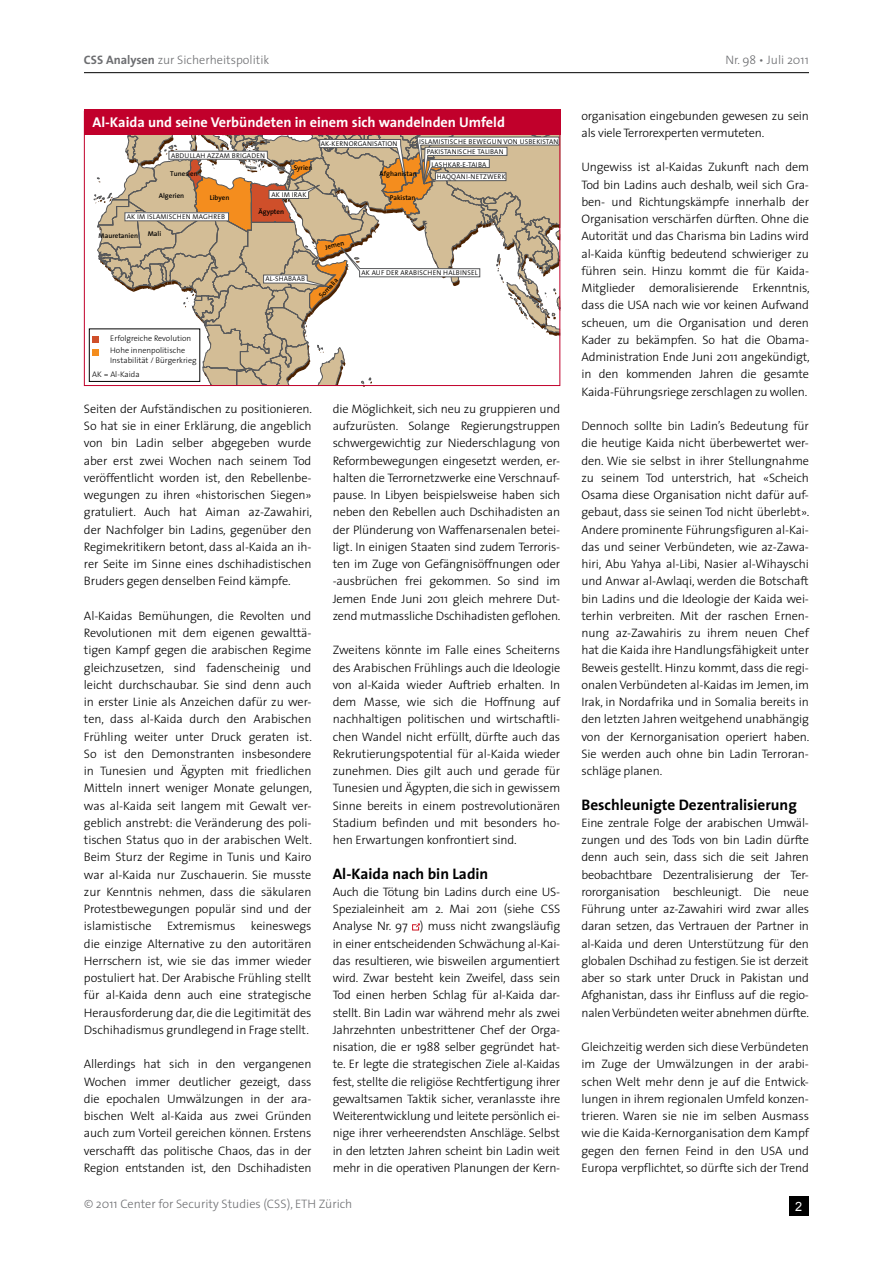
<style>
.page{position:relative;width:893px;height:1263px;background:#fff}
.page>*{position:absolute;margin:0;border:0;box-sizing:border-box;transform-origin:0 0}
._5_Untertitel{font:700 15.3px "The Sans";color:#000}
.BOX_1_Titel_weiss{font:700 14.25px "The Sans";color:#fff}
.t1{font:12.75px "Arial";color:#fff}
._4_Text{font:300 12.3px/17.2px "The Sans";letter-spacing:-.015em;color:#000;text-align:justify}
.t2{font:300 12.3px "The Sans";color:#6d6e71}
.t3{font:300 8.1px/9.8px "The Sans";color:#000}
.t4{font:6.9px "The Sans Semi Light Caps";letter-spacing:.025em;color:#000}
.t5{font:600 6.9px "The Sans";color:#000}
.s1{font-weight:700}
</style>
<div class="page">
<hr style="left:84px;top:72px;width:725px;height:1px;background:#000">
<svg style="left:412px;top:923px;width:8px;height:8px"></svg>
<div style="left:789px;top:1196px;width:20px;height:20px;background:#000"></div>
<div style="left:89px;top:329px;width:111px;height:53px;border:1px solid #000"></div>
<svg style="left:94px;top:133px;width:467px;height:254px"></svg>
<div style="left:92px;top:337px;width:7px;height:6px;background:#cf4f2a"></div>
<div style="left:92px;top:349px;width:7px;height:6px;background:#f48d1e"></div>
<div style="left:84px;top:110px;width:476px;height:25px;background:#c1002b"></div>
<p class="t2" style="left:84px;top:50px;width:187px"><span class="s1">CSS Analysen</span> zur Sicherheitspolitik</p>
<p class="t2" style="left:725px;top:50px;width:85px">Nr. 98 • Juli 2011</p>
<p class="BOX_1_Titel_weiss" style="left:92px;top:111px;width:414px">Al-Kaida und seine Verbündeten in einem sich wandelnden Umfeld</p>
<p class="t4" style="left:171px;top:150px;width:95px">ABDULLAH AZZAM BRIGADEN</p>
<p class="t5" style="left:170px;top:168px;width:29px">Tunesien</p>
<p class="t5" style="left:294px;top:161px;width:20px">Syrien</p>
<p class="t5" style="left:159px;top:190px;width:27px">Algerien</p>
<p class="t5" style="left:210px;top:192px;width:21px">Libyen</p>
<p class="t4" style="left:127px;top:211px;width:100px">AK IM ISLAMISCHEN MAGHREB</p>
<p class="t5" style="left:99px;top:230px;width:41px">Mauretanien</p>
<p class="t5" style="left:148px;top:228px;width:15px">Mali</p>
<p class="t4" style="left:271px;top:189px;width:36px">AK IM IRAK</p>
<p class="t5" style="left:258px;top:206px;width:27px">Ägypten</p>
<p class="t4" style="left:321px;top:138px;width:78px">AK-KERNORGANISATION</p>
<p class="t4" style="left:419px;top:135px;width:141px">ISLAMISTISCHE BEWEGUN VON USBEKISTAN</p>
<p class="t5" style="left:379px;top:168px;width:39px">Afghanistan</p>
<p class="t5" style="left:390px;top:192px;width:27px">Pakistan</p>
<p class="t4" style="left:427px;top:146px;width:79px">PAKISTANISCHE TALIBAN</p>
<p class="t4" style="left:437px;top:171px;width:70px">HAQQANI-NETZWERK</p>
<p class="t4" style="left:431px;top:158px;width:56px">LASHKAR-E-TAIBA</p>
<p class="t3" style="left:110px;top:333px;width:83px">Erfolgreiche Revolution</p>
<p class="t3" style="left:92px;top:369px;width:49px">AK = Al-Kaida</p>
<p class="t3" style="left:110px;top:345px;width:88px">Hohe innenpolitische<br>Instabilität / Bürgerkrieg</p>
<p class="t4" style="left:265px;top:273px;width:41px">AL-SHABAAB</p>
<p class="t5" style="left:324px;top:242px;width:21px;rotate:-14deg">Jemen</p>
<p class="t5" style="left:316px;top:293px;width:26px;rotate:-47deg">Somalia</p>
<p class="t4" style="left:361px;top:267px;width:118px">AK AUF DER ARABISCHEN HALBINSEL</p>
<p class="_4_Text" style="left:84px;top:400px;width:230px">Seiten der Aufständischen zu positionieren.<br>So hat sie in einer Erklärung, die angeblich von bin Ladin selber abgegeben wurde aber erst zwei Wochen nach seinem Tod veröffentlicht worden ist, den Rebellenbe&shy;wegungen zu ihren «historischen Siegen» gratuliert. Auch hat Aiman az-Zawahiri, der Nachfolger bin Ladins, gegenüber den Regimekritikern betont, dass al-Kaida an ih&shy;rer Seite im Sinne eines dschihadistischen Bruders gegen denselben Feind kämpfe.</p>
<p class="_4_Text" style="left:84px;top:607px;width:230px">Al-Kaidas Bemühungen, die Revolten und Revolutionen mit dem eigenen gewalttä&shy;tigen Kampf gegen die arabischen Regime gleichzusetzen, sind fadenscheinig und leicht durchschaubar. Sie sind denn auch in erster Linie als Anzeichen dafür zu wer&shy;ten, dass al-Kaida durch den Arabischen Frühling weiter unter Druck geraten ist.<br>So ist den Demonstranten insbesondere in Tunesien und Ägypten mit friedlichen Mitteln innert weniger Monate gelungen, was al-Kaida seit langem mit Gewalt ver&shy;geblich anstrebt: die Veränderung des poli&shy;tischen Status quo in der arabischen Welt.<br>Beim Sturz der Regime in Tunis und Kairo war al-Kaida nur Zuschauerin. Sie musste zur Kenntnis nehmen, dass die säkularen Protestbewegungen populär sind und der islamistische</p>
<p class="_4_Text" style="left:84px;top:917px;width:229px;text-indent:167px">keineswegs die einzige Alternative zu den autoritären Herrschern ist, wie sie das immer wieder postuliert hat. Der Arabische Frühling stellt für al-Kaida denn auch eine strategische Herausforderung dar, die die Legitimität des Dschihadismus grundlegend in Frage stellt.</p>
<p class="_4_Text" style="left:84px;top:1055px;width:229px">Allerdings hat sich in den vergangenen Wochen immer deutlicher gezeigt, dass die epochalen Umwälzungen in der ara&shy;bischen Welt al-Kaida aus zwei Gründen auch zum Vorteil gereichen können. Erstens verschafft das politische Chaos, das in der Region entstanden ist, den Dschihadisten</p>
<p class="_4_Text" style="left:167px;top:917px;width:70px">Extremismus</p>
<p class="_4_Text" style="left:333px;top:400px;width:229px">die Möglichkeit, sich neu zu gruppieren und aufzurüsten. Solange Regierungstruppen schwergewichtig zur Niederschlagung von Reformbewegungen eingesetzt werden, er&shy;halten die Terrornetzwerke eine Verschnauf&shy;pause. In Libyen beispielsweise haben sich neben den Rebellen auch Dschihadisten an der Plünderung von Waffenarsenalen betei&shy;ligt. In einigen Staaten sind zudem Terroris&shy;ten im Zuge von Gefängnisöffnungen oder -ausbrüchen frei gekommen. So sind im Jemen Ende Juni 2011 gleich mehrere Dut&shy;zend mutmassliche Dschihadisten geflohen.</p>
<p class="_4_Text" style="left:333px;top:641px;width:229px">Zweitens könnte im Falle eines Scheiterns des Arabischen Frühlings auch die Ideologie von al-Kaida wieder Auftrieb erhalten. In dem Masse, wie sich die Hoffnung auf nachhaltigen politischen und wirtschaftli&shy;chen Wandel nicht erfüllt, dürfte auch das Rekrutierungspotential für al-Kaida wieder zunehmen. Dies gilt auch und gerade für Tunesien und Ägypten, die sich in gewissem Sinne bereits in einem postrevolutionären Stadium befinden und mit besonders ho&shy;hen Erwartungen konfrontiert sind.</p>
<p class="_5_Untertitel" style="left:333px;top:861px;width:157px">Al-Kaida nach bin Ladin</p>
<p class="_4_Text" style="left:333px;top:883px;width:229px">Auch die Tötung bin Ladins durch eine US-Spezialeinheit am 2. Mai 2011 (siehe CSS Analyse Nr. 97 ) muss nicht zwangsläufig in einer entscheidenden Schwächung al-Kai&shy;das resultieren, wie bisweilen argumentiert wird. Zwar besteht kein Zweifel, dass sein Tod einen herben Schlag für al-Kaida dar&shy;stellt. Bin Ladin war während mehr als zwei Jahrzehnten unbestrittener Chef der Orga&shy;nisation, die er 1988 selber gegründet hat&shy;te. Er legte die strategischen Ziele al-Kaidas fest, stellte die religiöse Rechtfertigung ihrer gewaltsamen Taktik sicher, veranlasste ihre Weiterentwicklung und leitete persönlich ei&shy;nige ihrer verheerendsten Anschläge. Selbst in den letzten Jahren scheint bin Ladin weit mehr in die operativen Planungen der Kern-</p>
<p class="_4_Text" style="left:581px;top:106px;width:229px">organisation eingebunden gewesen zu sein als viele Terrorexperten vermuteten.</p>
<p class="_4_Text" style="left:581px;top:158px;width:230px">Ungewiss ist al-Kaidas Zukunft nach dem Tod bin Ladins auch deshalb, weil sich Gra&shy;ben- und Richtungskämpfe innerhalb der Organisation verschärfen dürften. Ohne die Autorität und das Charisma bin Ladins wird al-Kaida künftig bedeutend schwieriger zu führen sein. Hinzu kommt die für Kaida-Mitglieder demoralisierende Erkenntnis, dass die USA nach wie vor keinen Aufwand scheuen, um die Organisation und deren Kader zu bekämpfen. So hat die Obama-Administration Ende Juni 2011 angekündigt, in den kommenden Jahren die gesamte Kaida-Führungsriege zerschlagen zu wollen.</p>
<p class="_4_Text" style="left:581px;top:417px;width:229px">Dennoch sollte bin Ladin’s Bedeutung für die heutige Kaida nicht überbewertet wer&shy;den. Wie sie selbst in ihrer Stellungnahme zu seinem Tod unterstrich, hat «Scheich Osama diese Organisation nicht dafür auf&shy;gebaut, dass sie seinen Tod nicht überlebt».<br>Andere prominente Führungsfiguren al-Kai&shy;das und seiner Verbündeten, wie az-Zawa&shy;hiri, Abu Yahya al-Libi, Nasier al-Wihayschi und Anwar al-Awlaqi, werden die Botschaft bin Ladins und die Ideologie der Kaida wei&shy;terhin verbreiten. Mit der raschen Ernen&shy;nung az-Zawahiris zu ihrem neuen Chef hat die Kaida ihre Handlungsfähigkeit unter Beweis gestellt. Hinzu kommt, dass die regi&shy;onalen Verbündeten al-Kaidas im Jemen, im Irak, in Nordafrika und in Somalia bereits in den letzten Jahren weitgehend unabhängig von der Kernorganisation operiert haben.<br>Sie werden auch ohne bin Ladin Terroran&shy;schläge planen.</p>
<p class="_5_Untertitel" style="left:581px;top:792px;width:217px">Beschleunigte Dezentralisierung</p>
<p class="_4_Text" style="left:581px;top:814px;width:229px">Eine zentrale Folge der arabischen Umwäl&shy;zungen und des Tods von bin Ladin dürfte denn auch sein, dass sich die seit Jahren beobachtbare Dezentralisierung der Ter&shy;rororganisation beschleunigt. Die neue Führung unter az-Zawahiri wird zwar alles daran setzen, das Vertrauen der Partner in al-Kaida und deren Unterstützung für den globalen Dschihad zu festigen. Sie ist derzeit aber so stark unter Druck in Pakistan und Afghanistan, dass ihr Einfluss auf die regio&shy;nalen Verbündeten weiter abnehmen dürfte.</p>
<p class="_4_Text" style="left:581px;top:1038px;width:229px">Gleichzeitig werden sich diese Verbündeten im Zuge der Umwälzungen in der arabi&shy;schen Welt mehr denn je auf die Entwick&shy;lungen in ihrem regionalen Umfeld konzen&shy;trieren. Waren sie nie im selben Ausmass wie die Kaida-Kernorganisation dem Kampf gegen den fernen Feind in den USA und Europa verpflichtet, so dürfte sich der Trend</p>
<p class="t2" style="left:84px;top:1194px;width:270px">© 2011 Center for Security Studies (CSS), ETH Zürich</p>
<p class="t1" style="left:795px;top:1198px;width:9px">2</p>
</div>
